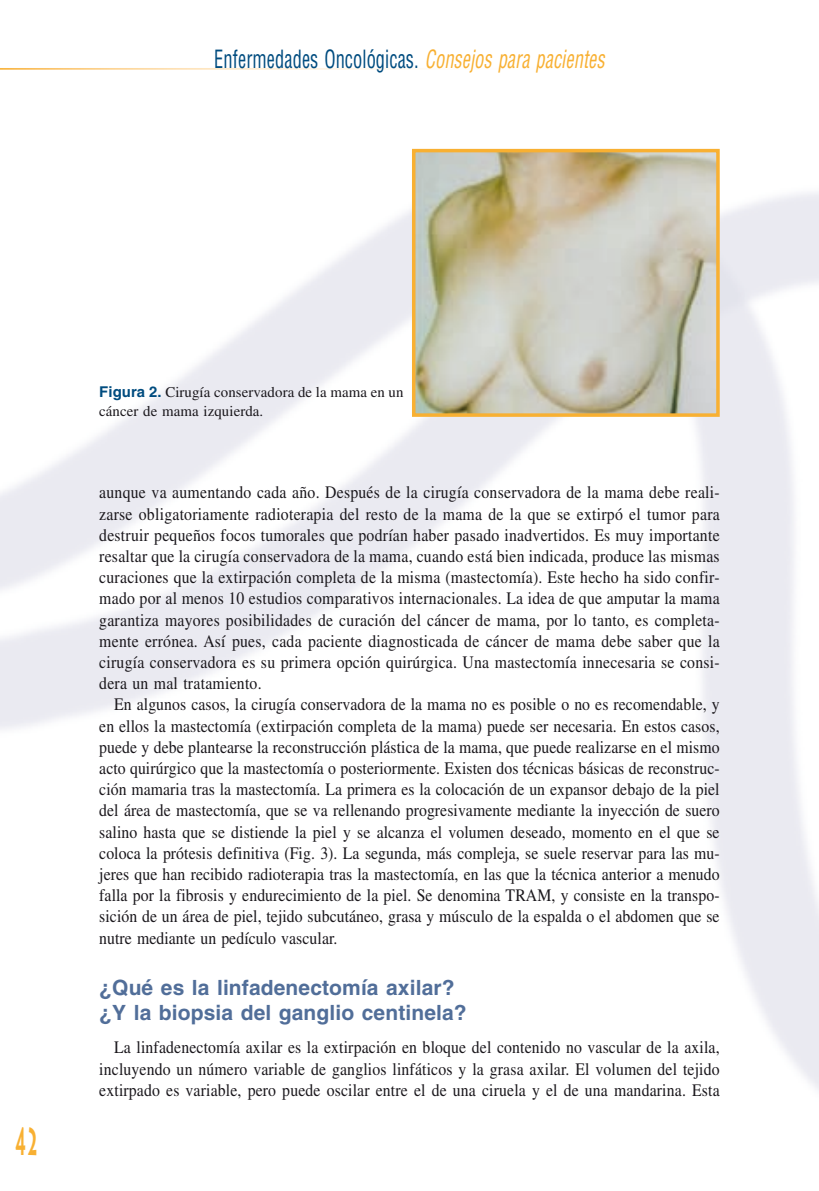
<style>
.page{position:relative;width:819px;height:1191px;background:#fff}
.page>*{position:absolute;margin:0;border:0;box-sizing:border-box;transform-origin:0 0}
.t1{font:700 38.5px "Lithos Pro";color:#f8b032;scale:.4 1}
.t2{font:condensed 24.5px "Helvetica";letter-spacing:.005em;color:#004c7f;scale:.75 1}
.t3{font:700 21px/24.5px "Helvetica";letter-spacing:.005em;color:#516e99}
.t4{font:17.5px/21.2px "Times";letter-spacing:.01em;color:#1a171c;text-align:justify;scale:.9 1}
.t5{font:14.88px/19.2px "Times";letter-spacing:.005em;color:#1a171c}
.s1{font-style:italic;color:#f8b032}
.s2{font-family:"Helvetica";font-weight:700;color:#004c7f}
</style>
<div class="page">
<img style="left:0;top:148px;width:819px;height:942px">
<img style="left:417px;top:154px;width:297px;height:258px">
<div style="left:412px;top:149px;width:307px;height:268px;border:4px solid #f8b032"></div>
<h2 class="t2" style="left:214px;top:44px;width:522px">Enfermedades Oncológicas. <span class="s1">Consejos para pacientes</span></h2>
<h1 class="t1" style="left:15px;top:1119px;width:61px">42</h1>
<p class="t5" style="left:99px;top:382px;width:306px"><span class="s2">Figura 2.</span> Cirugía conservadora de la mama en un cáncer de mama izquierda.</p>
<p class="t4" style="left:99px;top:482px;width:691px">aunque va aumentando cada año. Después de la cirugía conservadora de la mama debe reali&shy;zarse obligatoriamente radioterapia del resto de la mama de la que se extirpó el tumor para destruir pequeños focos tumorales que podrían haber pasado inadvertidos. Es muy importante resaltar que la cirugía conservadora de la mama, cuando está bien indicada, produce las mismas curaciones que la extirpación completa de la misma (mastectomía). Este hecho ha sido confir&shy;mado por al menos 10 estudios comparativos internacionales. La idea de que amputar la mama garantiza mayores posibilidades de curación del cáncer de mama, por lo tanto, es completa&shy;mente errónea. Así pues, cada paciente diagnosticada de cáncer de mama debe saber que la cirugía conservadora es su primera opción quirúrgica. Una mastectomía innecesaria se consi&shy;dera un mal tratamiento.</p>
<p class="t4" style="left:99px;top:694px;width:691px;text-indent:15px">En algunos casos, la cirugía conservadora de la mama no es posible o no es recomendable, y en ellos la mastectomía (extirpación completa de la mama) puede ser necesaria. En estos casos, puede y debe plantearse la reconstrucción plástica de la mama, que puede realizarse en el mismo acto quirúrgico que la mastectomía o posteriormente. Existen dos técnicas básicas de reconstruc&shy;ción mamaria tras la mastectomía. La primera es la colocación de un expansor debajo de la piel del área de mastectomía, que se va rellenando progresivamente mediante la inyección de suero salino hasta que se distiende la piel y se alcanza el volumen deseado, momento en el que se coloca la prótesis definitiva (Fig. 3). La segunda, más compleja, se suele reservar para las mu&shy;jeres que han recibido radioterapia tras la mastectomía, en las que la técnica anterior a menudo falla por la fibrosis y endurecimiento de la piel. Se denomina TRAM, y consiste en la transpo&shy;sición de un área de piel, tejido subcutáneo, grasa y músculo de la espalda o el abdomen que se nutre mediante un pedículo vascular.</p>
<p class="t3" style="left:99px;top:975px;width:369px">¿Qué es la linfadenectomía axilar? ¿Y la biopsia del ganglio centinela?</p>
<p class="t4" style="left:99px;top:1037px;width:691px;text-indent:15px">La linfadenectomía axilar es la extirpación en bloque del contenido no vascular de la axila, incluyendo un número variable de ganglios linfáticos y la grasa axilar. El volumen del tejido extirpado es variable, pero puede oscilar entre el de una ciruela y el de una mandarina. Esta</p>
</div>
